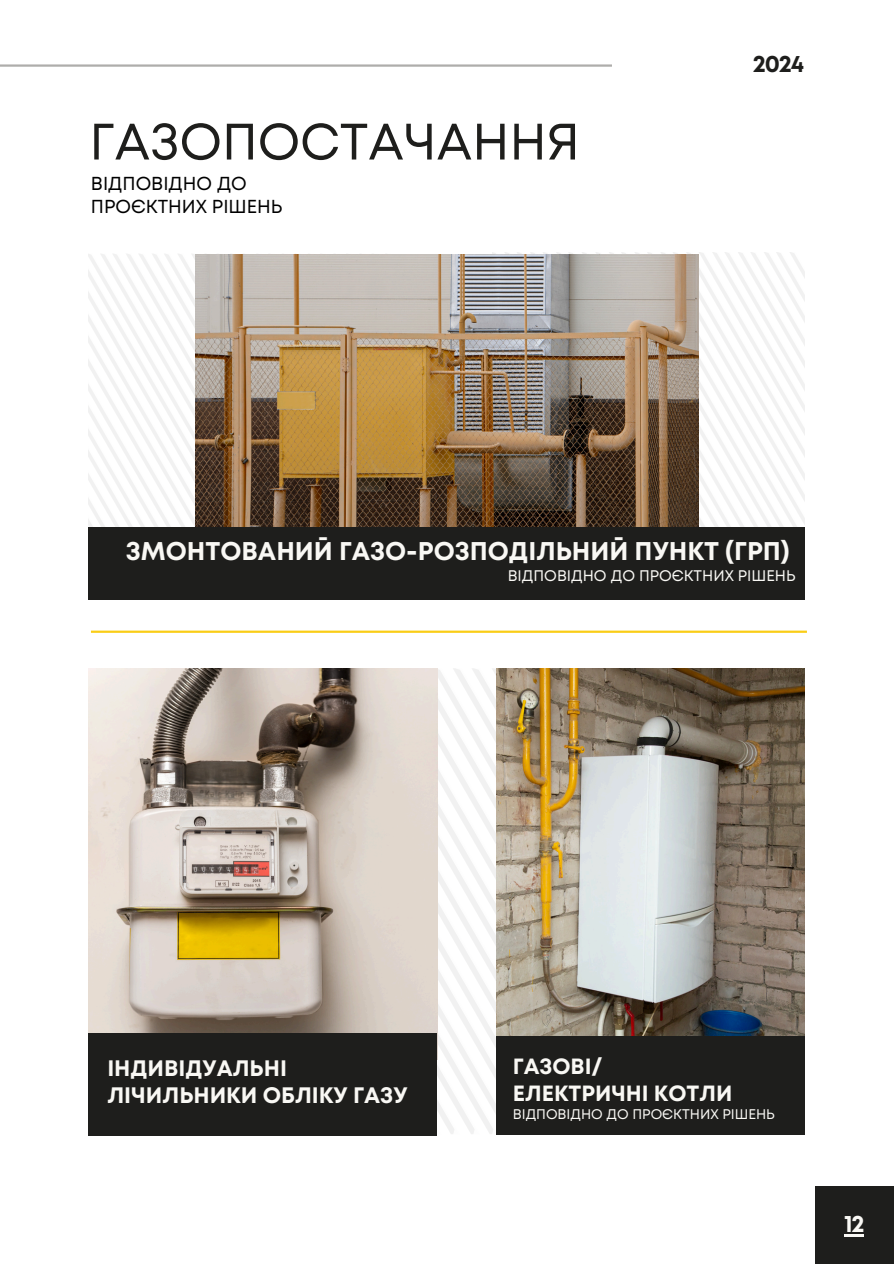
<style>
.page{position:relative;width:894px;height:1264px;background:#fff}
.page>*{position:absolute;margin:0;border:0;box-sizing:border-box;transform-origin:0 0}
.t1{font:51.15px "Mont";color:#1e1e1c}
.t2{font:700 25.65px "Mont";color:#f9f8f4}
.t3{font:700 24px "Mont";color:#1e1e1c}
.t4{font:700 24px "Mont";color:#f9f8f4}
.t5{font:700 22.35px/27.2px "Mont";color:#f9f8f4}
.t6{font:700 22.05px/26.7px "Mont";color:#f9f8f4}
.t7{font:18.75px/23px "Mont";color:#000}
.t8{font:15.3px "Mont";color:#f9f8f4}
.t9{font:13.95px "Mont";color:#f9f8f4}
</style>
<div class="page">
<hr style="left:0;top:64px;width:611px;height:3px;background:#aeadab">
<div style="left:814px;top:1186px;width:79px;height:77px;background:#1e1e1c"></div>
<svg style="left:437px;top:668px;width:15px;height:466px"></svg>
<svg style="left:452px;top:668px;width:19px;height:466px"></svg>
<svg style="left:471px;top:668px;width:20px;height:466px"></svg>
<svg style="left:491px;top:668px;width:5px;height:466px"></svg>
<svg style="left:661px;top:252px;width:143px;height:275px"></svg>
<svg style="left:88px;top:254px;width:63px;height:273px"></svg>
<svg style="left:151px;top:254px;width:13px;height:273px"></svg>
<svg style="left:164px;top:254px;width:13px;height:273px"></svg>
<svg style="left:177px;top:254px;width:14px;height:273px"></svg>
<img style="left:195px;top:254px;width:503px;height:273px">
<div style="left:88px;top:527px;width:716px;height:72px;background:#1e1e1c"></div>
<img style="left:88px;top:668px;width:349px;height:365px">
<div style="left:88px;top:1033px;width:349px;height:102px;background:#1e1e1c"></div>
<div style="left:496px;top:1033px;width:308px;height:101px;background:#1e1e1c"></div>
<hr style="left:91px;top:630px;width:715px;height:3px;background:#facd17">
<img style="left:496px;top:668px;width:308px;height:367px">
<hr style="left:843px;top:1233px;width:20px;height:3px;background:#f9f8f4">
<p class="t1" style="left:89px;top:122px;width:492px">ГАЗОПОСТАЧАННЯ</p>
<h2 class="t7" style="left:91px;top:173px;width:193px">ВІДПОВІДНО ДО<br>ПРОЄКТНИХ РІШЕНЬ</h2>
<p class="t3" style="left:752px;top:54px;width:53px">2024</p>
<p class="t2" style="left:126px;top:541px;width:665px">ЗМОНТОВАНИЙ ГАЗО-РОЗПОДІЛЬНИЙ ПУНКТ (ГРП)</p>
<h3 class="t8" style="left:507px;top:570px;width:289px">ВІДПОВІДНО ДО ПРОЄКТНИХ РІШЕНЬ</h3>
<p class="t5" style="left:107px;top:1056px;width:301px">ІНДИВІДУАЛЬНІ<br>ЛІЧИЛЬНИКИ ОБЛІКУ ГАЗУ</p>
<p class="t6" style="left:512px;top:1054px;width:221px">ГАЗОВІ/<br>ЕЛЕКТРИЧНІ КОТЛИ</p>
<p class="t9" style="left:512px;top:1109px;width:263px">ВІДПОВІДНО ДО ПРОЄКТНИХ РІШЕНЬ</p>
<p class="t4" style="left:843px;top:1214px;width:22px">12</p>
</div>
